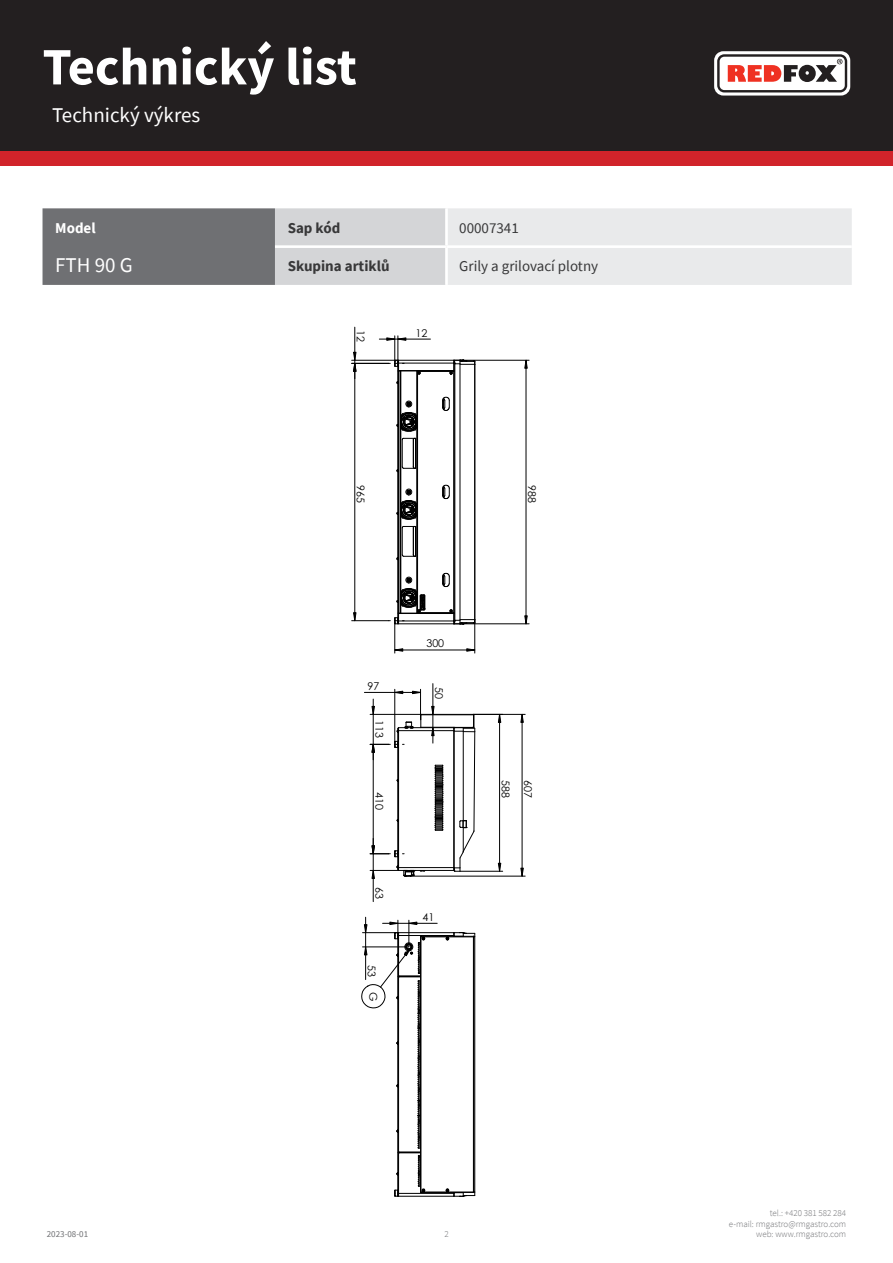
<style>
.page{position:relative;width:893px;height:1263px;background:#fff}
.page>*{position:absolute;margin:0;border:0;box-sizing:border-box;transform-origin:0 0}
.t1{font:700 52.5px "Source Sans Pro";color:#fff}
.kapitola{font:21px "Source Sans Pro";color:#fff}
.tabulka_-_headline{font:21px "Source Sans Pro";color:#fff}
.tabulka_-_text{font:15px "Source Sans Pro";color:#383839}
.tabulka_-_text-2{font:700 15px "Source Sans Pro";color:#383839}
.tabulka_-_text-3{font:700 15px "Source Sans Pro";color:#fff}
.imgFrame{font:10.65px "Century Gothic";letter-spacing:.005em;color:#000}
.t2{font:300 9px/10.8px "Source Sans Pro";color:#6f7073;text-align:right}
.t3{font:9px "Source Sans Pro";color:#6f7073}
</style>
<div class="page">
<div style="left:0;top:0;width:893px;height:166px;background:#d1232a"></div>
<div style="left:0;top:0;width:893px;height:151px;background:#231f20"></div>
<svg style="left:714px;top:51px;width:136px;height:45px"></svg>
<hr style="left:399px;top:935px;width:55px;height:1px;background:#000">
<hr style="left:399px;top:1193px;width:55px;height:1px;background:#000">
<hr style="left:474px;top:937px;width:1px;height:255px;background:#000">
<hr style="left:421px;top:1192px;width:52px;height:1px;background:#000">
<hr style="left:473px;top:937px;width:1px;height:255px;background:#000">
<hr style="left:421px;top:936px;width:52px;height:1px;background:#000">
<hr style="left:399px;top:932px;width:55px;height:1px;background:#000">
<svg style="left:445px;top:932px;width:30px;height:8px"></svg>
<hr style="left:399px;top:1196px;width:55px;height:1px;background:#000">
<svg style="left:445px;top:1188px;width:30px;height:9px"></svg>
<hr style="left:399px;top:867px;width:55px;height:1px;background:#000">
<hr style="left:399px;top:730px;width:55px;height:1px;background:#000">
<hr style="left:398px;top:731px;width:1px;height:136px;background:#000">
<hr style="left:421px;top:714px;width:52px;height:1px;background:#000">
<hr style="left:399px;top:870px;width:55px;height:1px;background:#000">
<svg style="left:434px;top:764px;width:10px;height:67px"></svg>
<hr style="left:399px;top:727px;width:55px;height:1px;background:#000">
<svg style="left:453px;top:715px;width:22px;height:157px"></svg>
<hr style="left:455px;top:364px;width:1px;height:256px;background:#000">
<hr style="left:399px;top:621px;width:55px;height:1px;background:#000">
<hr style="left:399px;top:370px;width:54px;height:1px;background:#000">
<hr style="left:399px;top:363px;width:55px;height:1px;background:#000">
<hr style="left:453px;top:371px;width:1px;height:242px;background:#000">
<hr style="left:418px;top:612px;width:36px;height:1px;background:#000">
<hr style="left:474px;top:364px;width:1px;height:256px;background:#000">
<hr style="left:460px;top:364px;width:1px;height:256px;background:#000">
<hr style="left:454px;top:363px;width:1px;height:258px;background:#000">
<hr style="left:399px;top:623px;width:55px;height:1px;background:#000">
<hr style="left:399px;top:360px;width:55px;height:1px;background:#000">
<hr style="left:418px;top:371px;width:35px;height:1px;background:#000">
<hr style="left:400px;top:371px;width:1px;height:242px;background:#000">
<hr style="left:417px;top:371px;width:1px;height:242px;background:#000">
<svg style="left:442px;top:573px;width:8px;height:15px"></svg>
<svg style="left:442px;top:397px;width:8px;height:14px"></svg>
<svg style="left:442px;top:485px;width:8px;height:15px"></svg>
<svg style="left:449px;top:609px;width:26px;height:16px"></svg>
<svg style="left:449px;top:359px;width:26px;height:16px"></svg>
<hr style="left:398px;top:371px;width:1px;height:242px;background:#000">
<hr style="left:418px;top:613px;width:35px;height:1px;background:#000">
<svg style="left:396px;top:400px;width:21px;height:72px"></svg>
<svg style="left:396px;top:488px;width:21px;height:72px"></svg>
<svg style="left:389px;top:576px;width:37px;height:48px"></svg>
<hr style="left:354px;top:363px;width:1px;height:258px;background:#000">
<hr style="left:352px;top:620px;width:37px;height:1px;background:#000">
<hr style="left:354px;top:327px;width:1px;height:33px;background:#000">
<hr style="left:526px;top:360px;width:1px;height:264px;background:#000">
<hr style="left:454px;top:360px;width:75px;height:1px;background:#000">
<hr style="left:454px;top:623px;width:75px;height:1px;background:#000">
<hr style="left:398px;top:339px;width:32px;height:1px;background:#000">
<hr style="left:352px;top:363px;width:37px;height:1px;background:#000">
<hr style="left:352px;top:360px;width:47px;height:1px;background:#000">
<hr style="left:474px;top:620px;width:1px;height:33px;background:#000">
<hr style="left:394px;top:623px;width:1px;height:30px;background:#000">
<hr style="left:395px;top:650px;width:80px;height:1px;background:#000">
<svg style="left:353px;top:612px;width:4px;height:9px"></svg>
<svg style="left:524px;top:360px;width:4px;height:9px"></svg>
<svg style="left:524px;top:615px;width:4px;height:9px"></svg>
<svg style="left:379px;top:336px;width:42px;height:39px"></svg>
<svg style="left:353px;top:352px;width:4px;height:27px"></svg>
<svg style="left:466px;top:648px;width:9px;height:4px"></svg>
<svg style="left:394px;top:648px;width:9px;height:4px"></svg>
<hr style="left:433px;top:684px;width:1px;height:30px;background:#000">
<hr style="left:373px;top:744px;width:1px;height:110px;background:#000">
<hr style="left:405px;top:876px;width:120px;height:1px;background:#000">
<hr style="left:522px;top:714px;width:1px;height:162px;background:#000">
<hr style="left:473px;top:714px;width:52px;height:1px;background:#000">
<hr style="left:364px;top:692px;width:31px;height:1px;background:#000">
<hr style="left:499px;top:714px;width:1px;height:157px;background:#000">
<hr style="left:460px;top:871px;width:43px;height:1px;background:#000">
<hr style="left:373px;top:870px;width:1px;height:32px;background:#000">
<svg style="left:431px;top:706px;width:4px;height:37px"></svg>
<svg style="left:520px;top:714px;width:4px;height:9px"></svg>
<svg style="left:520px;top:867px;width:4px;height:10px"></svg>
<svg style="left:370px;top:689px;width:52px;height:71px"></svg>
<svg style="left:498px;top:863px;width:3px;height:9px"></svg>
<svg style="left:498px;top:715px;width:3px;height:8px"></svg>
<svg style="left:370px;top:838px;width:56px;height:41px"></svg>
<svg style="left:361px;top:917px;width:76px;height:280px"></svg>
<svg style="left:43px;top:208px;width:809px;height:77px;background:#c0c1c3"></svg>
<hr style="left:445px;top:208px;width:3px;height:37px;background:#fff">
<hr style="left:275px;top:245px;width:171px;height:3px;background:#fff">
<hr style="left:446px;top:245px;width:406px;height:3px;background:#fff">
<hr style="left:445px;top:248px;width:3px;height:37px;background:#fff">
<h1 class="t1" style="left:43px;top:31px;width:316px">Technický list</h1>
<p class="kapitola" style="left:52px;top:101px;width:150px">Technický výkres</p>
<p class="tabulka_-_text-3" style="left:55px;top:218px;width:42px">Model</p>
<p class="tabulka_-_text-2" style="left:288px;top:218px;width:54px">Sap kód</p>
<p class="tabulka_-_text" style="left:459px;top:219px;width:61px">00007341</p>
<p class="tabulka_-_headline" style="left:55px;top:251px;width:79px">FTH 90 G</p>
<p class="tabulka_-_text-2" style="left:288px;top:256px;width:103px">Skupina artiklů</p>
<p class="tabulka_-_text" style="left:459px;top:257px;width:140px">Grily a grilovací plotny</p>
<p class="imgFrame" style="left:368px;top:330px;width:13px;rotate:90deg">12</p>
<p class="imgFrame" style="left:416px;top:325px;width:13px">12</p>
<p class="imgFrame" style="left:368px;top:485px;width:19px;rotate:90deg">965</p>
<p class="imgFrame" style="left:539px;top:485px;width:19px;rotate:90deg">988</p>
<p class="imgFrame" style="left:367px;top:678px;width:13px">97</p>
<p class="imgFrame" style="left:387px;top:720px;width:19px;rotate:90deg">113</p>
<p class="imgFrame" style="left:387px;top:792px;width:19px;rotate:90deg">410</p>
<p class="imgFrame" style="left:387px;top:887px;width:13px;rotate:90deg">63</p>
<p class="imgFrame" style="left:379px;top:965px;width:13px;rotate:90deg">53</p>
<p class="imgFrame" style="left:381px;top:992px;width:11px;rotate:90deg">G</p>
<p class="imgFrame" style="left:426px;top:636px;width:19px">300</p>
<p class="imgFrame" style="left:446px;top:687px;width:13px;rotate:90deg">50</p>
<p class="imgFrame" style="left:423px;top:909px;width:13px">41</p>
<p class="imgFrame" style="left:513px;top:780px;width:19px;rotate:90deg">588</p>
<p class="imgFrame" style="left:535px;top:780px;width:19px;rotate:90deg">607</p>
<p class="t3" style="left:47px;top:1229px;width:43px">2023-08-01</p>
<p class="t2" style="left:444px;top:1229px;width:6px">2</p>
<p class="t2" style="left:729px;top:1207px;width:119px">tel.: +420 381 582 284<br>e-mail: rmgastro@rmgastro.com web: www.rmgastro.com</p>
</div>
